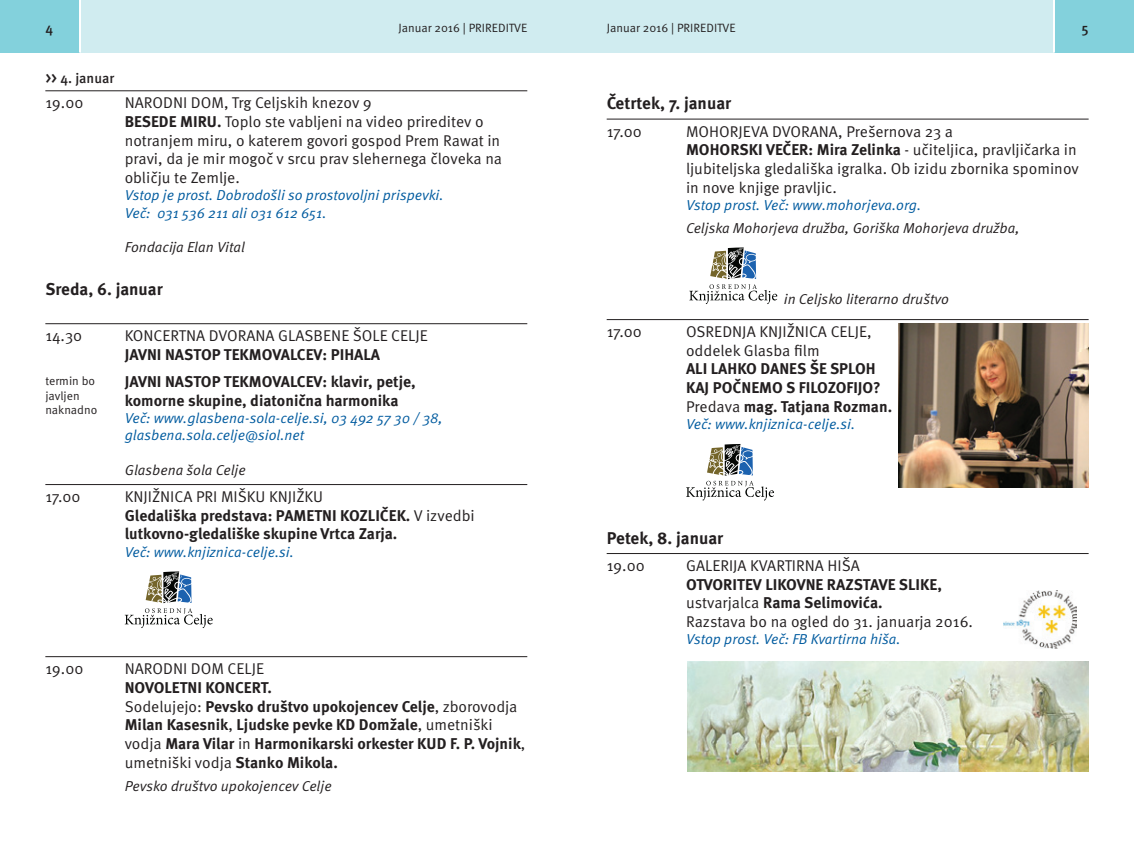
<style>
.page{position:relative;width:1134px;height:851px;background:#fff}
.page>*{position:absolute;margin:0;border:0;box-sizing:border-box;transform-origin:0 0}
.t1{font:700 17px "Meta Pro";color:#231f20}
.t2{font:15.6px/18.8px "Meta Pro";color:#231f20}
.t3{font:700 15.6px/18.8px "Meta Pro";color:#231f20}
.t4{font:italic 14.4px/17.2px "Meta Pro";color:#015b9f}
.t5{font:italic 14.4px "Meta Pro";color:#231f20}
.t6{font:500 14px "Meta Pro";color:#231f20}
.t7{font:12px/14.4px "Meta Pro";color:#231f20}
.s1{font-size:15.6px}
.s2{font-weight:700}
.s3{font-weight:400}
</style>
<div class="page">
<hr style="left:45px;top:90px;width:482px;height:1px;background:#231f20">
<hr style="left:45px;top:323px;width:482px;height:1px;background:#231f20">
<hr style="left:45px;top:484px;width:482px;height:1px;background:#231f20">
<hr style="left:45px;top:656px;width:482px;height:1px;background:#231f20">
<svg style="left:125px;top:571px;width:88px;height:57px"></svg>
<hr style="left:607px;top:119px;width:482px;height:1px;background:#231f20">
<hr style="left:607px;top:319px;width:482px;height:1px;background:#231f20">
<hr style="left:607px;top:553px;width:482px;height:1px;background:#231f20">
<svg style="left:689px;top:247px;width:88px;height:57px"></svg>
<img style="left:898px;top:324px;width:191px;height:164px">
<svg style="left:686px;top:444px;width:88px;height:56px"></svg>
<img style="left:1004px;top:590px;width:72px;height:58px">
<img style="left:688px;top:661px;width:401px;height:110px">
<div style="left:0;top:0;width:567px;height:53px;background:#d0ecf0"></div>
<div style="left:567px;top:0;width:567px;height:53px;background:#d0ecf0"></div>
<div style="left:0;top:0;width:79px;height:53px;background:#83d1dc"></div>
<div style="left:1054px;top:0;width:80px;height:53px;background:#83d1dc"></div>
<hr style="left:79px;top:0;width:2px;height:53px;background:#fff">
<hr style="left:1053px;top:0;width:2px;height:53px;background:#fff">
<p class="t6" style="left:45px;top:20px;width:9px">4</p>
<p class="t7" style="left:398px;top:21px;width:131px">Januar 2016 | PRIREDITVE</p>
<p class="t7" style="left:607px;top:21px;width:131px">Januar 2016 | PRIREDITVE</p>
<p class="t6" style="left:1081px;top:20px;width:9px">5</p>
<p class="t6" style="left:45px;top:69px;width:70px"><span class="s1">&gt;&gt;</span> 4. januar</p>
<p class="t2" style="left:45px;top:94px;width:40px">19.00</p>
<p class="t2" style="left:125px;top:94px;width:379px">NARODNI DOM, Trg Celjskih knezov 9<br><span class="s2">BESEDE MIRU.</span> Toplo ste vabljeni na video prireditev o notranjem miru, o katerem govori gospod Prem Rawat in pravi, da je mir mogoč v srcu prav slehernega človeka na obličju te Zemlje.</p>
<p class="t4" style="left:125px;top:187px;width:320px">Vstop je prost. Dobrodošli so prostovoljni prispevki.<br>Več: 031 536 211 ali 031 612 651.</p>
<p class="t5" style="left:125px;top:238px;width:122px">Fondacija Elan Vital</p>
<p class="t1" style="left:45px;top:278px;width:119px">Sreda, 6. januar</p>
<p class="t2" style="left:45px;top:327px;width:38px">14.30</p>
<p class="t2" style="left:125px;top:327px;width:305px">KONCERTNA DVORANA GLASBENE ŠOLE CELJE</p>
<p class="t3" style="left:125px;top:345px;width:257px">JAVNI NASTOP TEKMOVALCEV: PIHALA</p>
<p class="t7" style="left:45px;top:374px;width:54px">termin bo javljen naknadno</p>
<p class="t3" style="left:125px;top:373px;width:292px">JAVNI NASTOP TEKMOVALCEV: klavir, petje, komorne skupine, diatonična harmonika</p>
<p class="t4" style="left:125px;top:410px;width:319px">Več: www.glasbena-sola-celje.si, 03 492 57 30 / 38, glasbena.sola.celje@siol.net</p>
<p class="t5" style="left:125px;top:460px;width:123px">Glasbena šola Celje</p>
<p class="t2" style="left:45px;top:487px;width:37px">17.00</p>
<p class="t3" style="left:125px;top:487px;width:352px"><span class="s3">KNJIŽNICA PRI MIŠKU KNJIŽKU<br></span>Gledališka predstava: PAMETNI KOZLIČEK. <span class="s3">V izvedbi </span>lutkovno-gledališke skupine Vrtca Zarja.</p>
<p class="t4" style="left:125px;top:543px;width:171px">Več: www.knjiznica-celje.si.</p>
<p class="t2" style="left:45px;top:659px;width:40px">19.00</p>
<p class="t2" style="left:125px;top:659px;width:141px">NARODNI DOM CELJE</p>
<p class="t3" style="left:125px;top:678px;width:402px">NOVOLETNI KONCERT.<br><span class="s3">Sodelujejo:</span> Pevsko društvo upokojencev Celje<span class="s3">, zborovodja </span>Milan Kasesnik<span class="s3">,</span> Ljudske pevke KD Domžale<span class="s3">, umetniški vodja</span> Mara Vilar <span class="s3">in</span> Harmonikarski orkester KUD F. P. Vojnik<span class="s3">, umetniški vodja</span> Stanko Mikola.</p>
<p class="t5" style="left:125px;top:776px;width:208px">Pevsko društvo upokojencev Celje</p>
<p class="t1" style="left:607px;top:93px;width:126px">Četrtek, 7. januar</p>
<p class="t2" style="left:607px;top:122px;width:37px">17.00</p>
<p class="t2" style="left:686px;top:122px;width:394px">MOHORJEVA DVORANA, Prešernova 23 a<br><span class="s2">MOHORSKI VEČER: Mira Zelinka</span> - učiteljica, pravljičarka in ljubiteljska gledališka igralka. Ob izidu zbornika spominov in nove knjige pravljic.</p>
<p class="t4" style="left:686px;top:197px;width:237px">Vstop prost. Več: www.mohorjeva.org.</p>
<p class="t5" style="left:686px;top:219px;width:335px">Celjska Mohorjeva družba, Goriška Mohorjeva družba,</p>
<p class="t5" style="left:784px;top:290px;width:167px">in Celjsko literarno društvo</p>
<p class="t2" style="left:607px;top:322px;width:37px">17.00</p>
<p class="t2" style="left:686px;top:322px;width:187px">OSREDNJA KNJIŽNICA CELJE, oddelek Glasba film</p>
<p class="t3" style="left:686px;top:360px;width:208px">ALI LAHKO DANES ŠE SPLOH<br>KAJ POČNEMO S FILOZOFIJO?<br><span class="s3">Predava</span> mag. Tatjana Rozman.</p>
<p class="t4" style="left:686px;top:416px;width:171px">Več: www.knjiznica-celje.si.</p>
<p class="t1" style="left:607px;top:527px;width:118px">Petek, 8. januar</p>
<p class="t2" style="left:607px;top:556px;width:40px">19.00</p>
<p class="t2" style="left:686px;top:556px;width:175px">GALERIJA KVARTIRNA HIŠA</p>
<p class="t2" style="left:686px;top:575px;width:288px"><span class="s2">OTVORITEV LIKOVNE RAZSTAVE SLIKE, </span>ustvarjalca <span class="s2">Rama Selimovića.<br></span>Razstava bo na ogled do 31. januarja 2016.</p>
<p class="t4" style="left:686px;top:631px;width:216px">Vstop prost. Več: FB Kvartirna hiša.</p>
</div>
